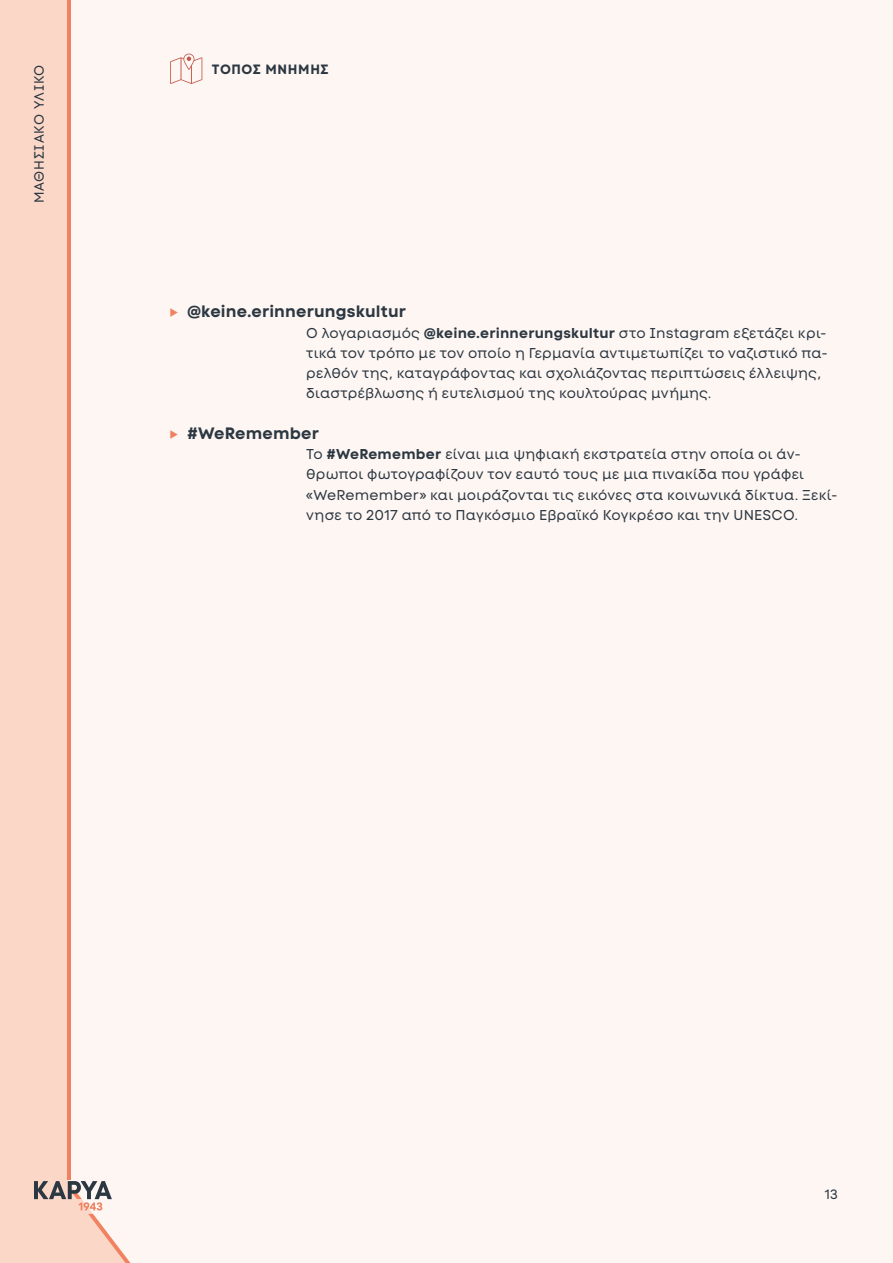
<style>
.page{position:relative;width:893px;height:1263px;background:#fef6f3}
.page>*{position:absolute;margin:0;border:0;box-sizing:border-box;transform-origin:0 0}
.t1{font:700 16.5px "Code Next";letter-spacing:.01em;color:#2b3741}
.t2{font:14.25px/20.2px "Code Next";letter-spacing:.01em;color:#2b3741}
.t3{font:13.5px "Code Next";letter-spacing:.045em;color:#2b3741}
.t4{font:700 13.5px "Code Next";letter-spacing:.045em;color:#2b3741}
.s1{font-family:"Area Normal";font-size:15px;color:#f08262}
.s2{font-weight:700}
</style>
<div class="page">
<div style="left:0;top:0;width:68px;height:1263px;background:#fbd7c8"></div>
<svg style="left:34px;top:1181px;width:97px;height:82px"></svg>
<hr style="left:68px;top:0;width:3px;height:1180px;background:#f08262">
<svg style="left:170px;top:54px;width:32px;height:30px"></svg>
<p class="t3" style="left:31px;top:203px;width:140px;rotate:-90deg">ΜΑΘΗΣΙΑΚΌ ΥΛΙΚΌ</p>
<p class="t4" style="left:212px;top:61px;width:118px">ΤΌΠΟΣ ΜΝΉ ΜΗΣ</p>
<p class="t1" style="left:170px;top:301px;width:237px"><span class="s1">▶</span> @keine.erinnerungskultur</p>
<p class="t2" style="left:306px;top:323px;width:523px">Ο λογαριασμός <span class="s2">@keine.erinnerungskultur</span> στο Instagram εξετάζει κρι&shy;τικά τον τρόπο με τον οποίο η Γερμανία αντιμετωπίζει το ναζιστικό πα&shy;ρελθόν της, καταγράφοντας και σχολιάζοντας περιπτώσεις έλλειψης, διαστρέβλωσης ή ευτελισμού της κουλτούρας μνήμης.</p>
<p class="t1" style="left:170px;top:423px;width:150px"><span class="s1">▶</span> #WeRemember</p>
<p class="t2" style="left:306px;top:444px;width:533px">Το <span class="s2">#WeRemember</span> είναι μια ψηφιακή εκστρατεία στην οποία οι άν&shy;θρωποι φωτογραφίζουν τον εαυτό τους με μια πινακίδα που γράφει «WeRemember» και μοιράζονται τις εικόνες στα κοινωνικά δίκτυα. Ξεκί&shy;νησε το 2017 από το Παγκόσμιο Εβραϊκό Κογκρέσο και την UNESCO.</p>
<p class="t3" style="left:825px;top:1186px;width:14px">13</p>
</div>
